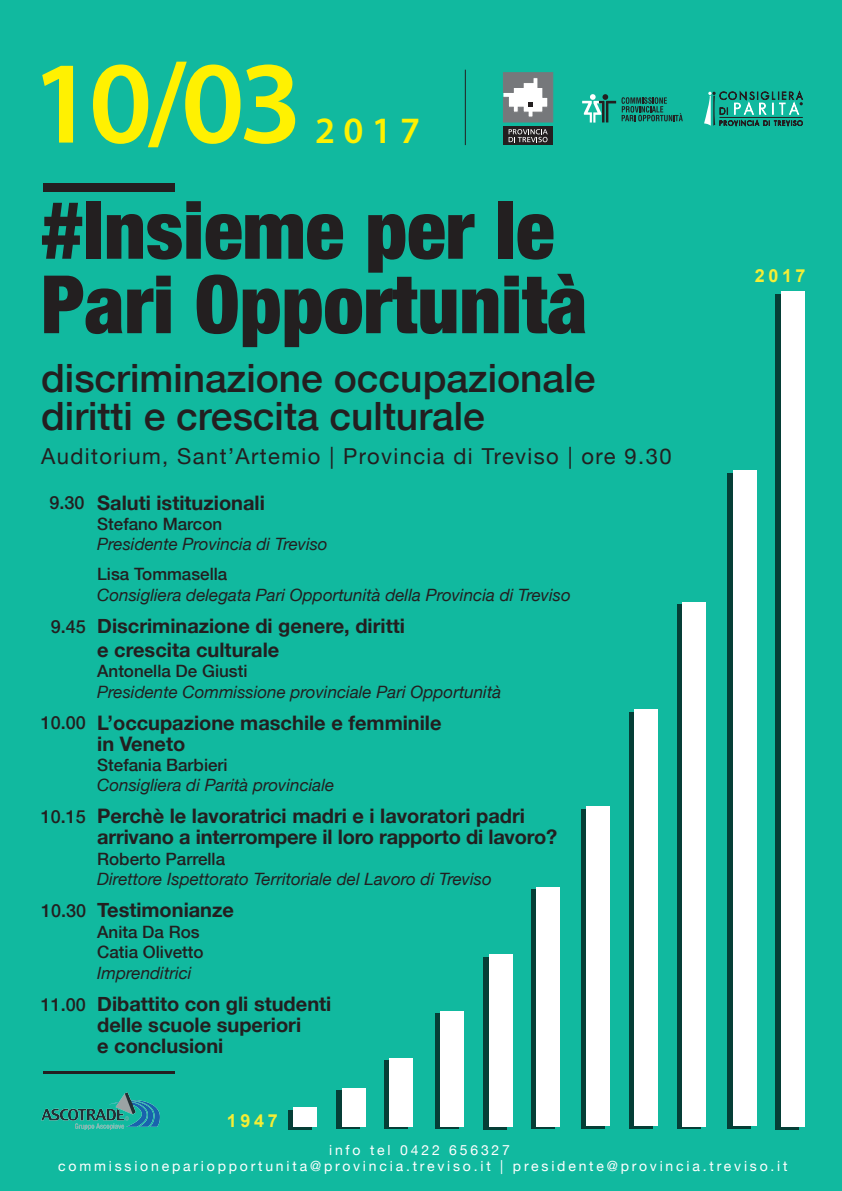
<style>
.page{position:relative;width:842px;height:1191px;background:#11b99f}
.page>*{position:absolute;margin:0;border:0;box-sizing:border-box;transform-origin:0 0}
.t1{font:600 118.1px "Myriad Pro";color:#fff101}
.t2{font:900 condensed 80.6px/74.4px "Helvetica Neue";color:#231f20}
.t3{font:500 39px/38px "Helvetica Neue";color:#231f20}
.t4{font:22px "Helvetica Neue";letter-spacing:.065em;color:#231f20}
.t5{font:700 20px/21px "Helvetica Neue";color:#231f20}
.t6{font:500 18px "Helvetica Neue";color:#231f20}
.t7{font:700 18px "Arial";letter-spacing:.2em;color:#f5ee35}
.t8{font:italic 17px "Helvetica Neue";color:#231f20}
.t9{font:500 17px/20.4px "Helvetica Neue";color:#231f20}
.t10{font:14px/16.8px "Helvetica Neue";letter-spacing:.2em;color:#fff;text-align:center}
.s1{font-size:37.3px}
</style>
<div class="page">
<div style="left:43px;top:183px;width:132px;height:8px;background:#231f20"></div>
<svg style="left:704px;top:91px;width:99px;height:35px"></svg>
<svg style="left:582px;top:94px;width:101px;height:29px"></svg>
<hr style="left:465px;top:70px;width:1px;height:75px;background:#231f20">
<svg style="left:288px;top:1110px;width:23px;height:19px"></svg>
<div style="left:294px;top:1107px;width:23px;height:19px;background:#fff"></div>
<svg style="left:384px;top:1060px;width:24px;height:69px"></svg>
<div style="left:390px;top:1057px;width:23px;height:69px;background:#fff"></div>
<div style="left:337px;top:1091px;width:23px;height:38px;background:linear-gradient(to bottom,#053e36,#053e36)"></div>
<div style="left:342px;top:1088px;width:23px;height:38px;background:#fff"></div>
<div style="left:435px;top:1013px;width:23px;height:116px;background:linear-gradient(to bottom,#053e36,#053e36)"></div>
<div style="left:441px;top:1010px;width:23px;height:116px;background:#fff"></div>
<div style="left:531px;top:889px;width:23px;height:240px;background:linear-gradient(to bottom,#053e36,#053e36)"></div>
<div style="left:537px;top:886px;width:23px;height:240px;background:#fff"></div>
<div style="left:484px;top:957px;width:23px;height:172px;background:#053e36"></div>
<div style="left:489px;top:954px;width:23px;height:172px;background:#fff"></div>
<div style="left:581px;top:809px;width:23px;height:320px;background:#053e36"></div>
<div style="left:586px;top:806px;width:24px;height:320px;background:#fff"></div>
<div style="left:677px;top:604px;width:23px;height:525px;background:#053e36"></div>
<div style="left:682px;top:602px;width:24px;height:524px;background:#fff"></div>
<div style="left:727px;top:473px;width:24px;height:656px;background:#053e36"></div>
<div style="left:733px;top:470px;width:23px;height:656px;background:#fff"></div>
<div style="left:776px;top:294px;width:23px;height:835px;background:#053e36"></div>
<div style="left:781px;top:291px;width:23px;height:835px;background:#fff"></div>
<div style="left:629px;top:712px;width:23px;height:417px;background:linear-gradient(to bottom,#053e36,#053e36)"></div>
<div style="left:635px;top:709px;width:23px;height:417px;background:#fff"></div>
<img style="left:42px;top:1092px;width:117px;height:37px">
<hr style="left:43px;top:1071px;width:132px;height:2px;background:#231f20">
<div style="left:503px;top:126px;width:50px;height:19px;background:#231f20"></div>
<svg style="left:509px;top:129px;width:39px;height:13px"></svg>
<svg style="left:503px;top:72px;width:50px;height:50px;background:#a3a5a7"></svg>
<h1 class="t1" style="left:31px;top:28px;width:391px">10/03 <span class="s1">2 0 1 7</span></h1>
<h2 class="t2" style="left:41px;top:188px;width:548px">#Insieme per le<br>Pari Opportunità</h2>
<h3 class="t3" style="left:41px;top:357px;width:556px">discriminazione occupazionale diritti e crescita culturale</h3>
<p class="t4" style="left:41px;top:437px;width:632px">Auditorium, Sant’Artemio | Provincia di Treviso | ore 9.30</p>
<p class="t5" style="left:97px;top:491px;width:169px">Saluti istituzionali</p>
<p class="t9" style="left:97px;top:513px;width:127px">Stefano Marcon</p>
<p class="t8" style="left:97px;top:530px;width:232px">Presidente Provincia di Treviso</p>
<p class="t9" style="left:97px;top:563px;width:132px">Lisa Tommasella</p>
<p class="t8" style="left:97px;top:580px;width:475px">Consigliera delegata Pari Opportunità della Provincia di Treviso</p>
<p class="t5" style="left:97px;top:612px;width:309px;line-height:24px">Discriminazione di genere, diritti e crescita culturale</p>
<p class="t9" style="left:97px;top:660px;width:152px">Antonella De Giusti</p>
<p class="t8" style="left:97px;top:677px;width:405px">Presidente Commissione provinciale Pari Opportunità</p>
<p class="t5" style="left:97px;top:711px;width:346px">L’occupazione maschile e femminile in Veneto</p>
<p class="t9" style="left:97px;top:754px;width:132px">Stefania Barbieri</p>
<p class="t8" style="left:97px;top:771px;width:239px">Consigliera di Parità provinciale</p>
<p class="t5" style="left:97px;top:804px;width:461px">Perchè le lavoratrici madri e i lavoratori padri arrivano a interrompere il loro rapporto di lavoro?</p>
<p class="t9" style="left:97px;top:848px;width:129px">Roberto Parrella</p>
<p class="t8" style="left:97px;top:865px;width:396px">Direttore Ispettorato Territoriale del Lavoro di Treviso</p>
<p class="t5" style="left:97px;top:898px;width:138px">Testimonianze</p>
<p class="t9" style="left:97px;top:920px;width:108px">Anita Da Ros<br>Catia Olivetto</p>
<p class="t8" style="left:97px;top:958px;width:96px">Imprenditrici</p>
<p class="t5" style="left:97px;top:991px;width:236px">Dibattito con gli studenti delle scuole superiori<br>e conclusioni</p>
<p class="t6" style="left:50px;top:488px;width:37px">9.30</p>
<p class="t6" style="left:51px;top:612px;width:37px">9.45</p>
<p class="t6" style="left:41px;top:708px;width:47px">10.00</p>
<p class="t6" style="left:41px;top:802px;width:47px">10.15</p>
<p class="t6" style="left:41px;top:896px;width:47px">10.30</p>
<p class="t6" style="left:41px;top:989px;width:47px">11.00</p>
<p class="t7" style="left:227px;top:1109px;width:52px">1947</p>
<p class="t7" style="left:755px;top:264px;width:52px">2017</p>
<p class="t10" style="left:58px;top:1140px;width:731px">info tel 0422 656327<br>commissionepariopportunita@provincia.treviso.it | presidente@provincia.treviso.it</p>
</div>
